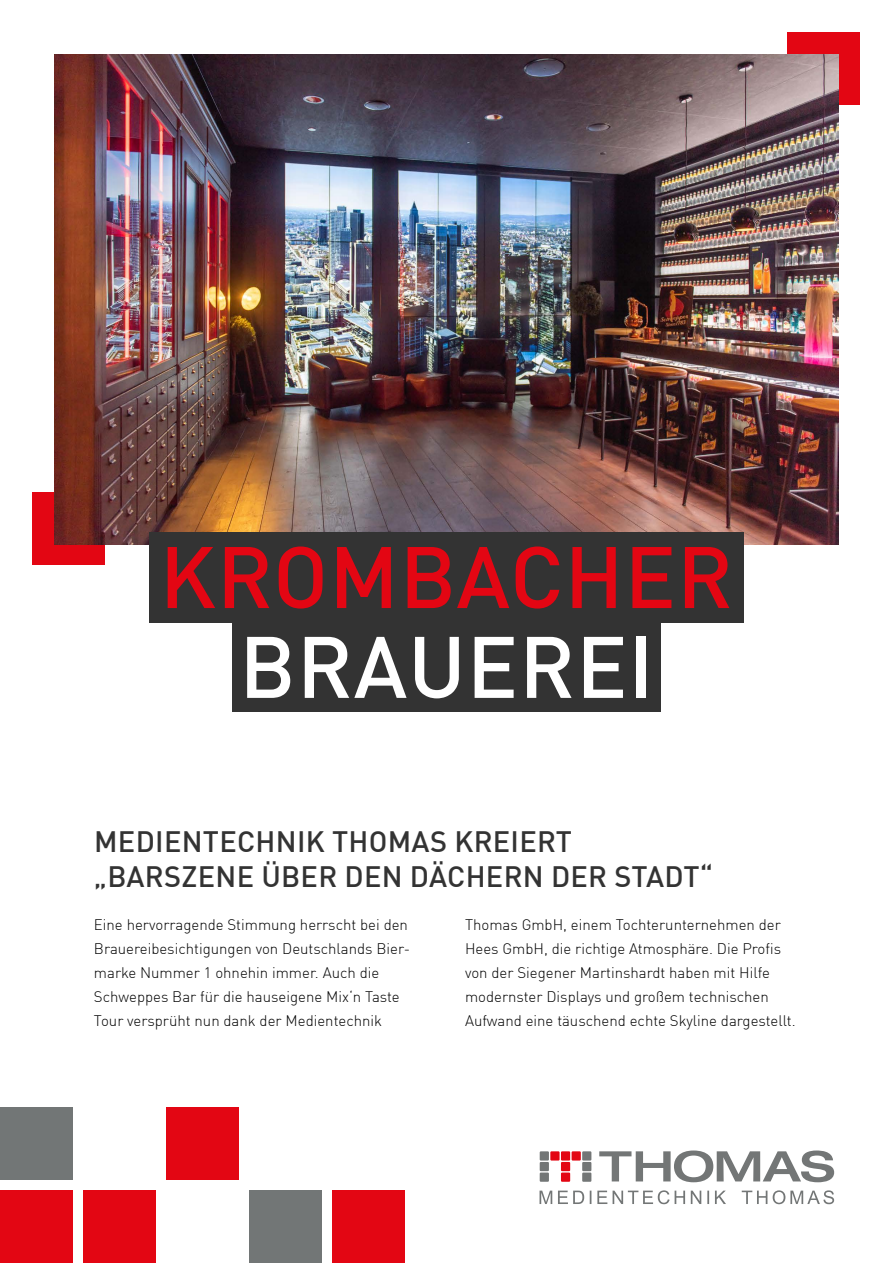
<style>
.page{position:relative;width:893px;height:1263px;background:#fff}
.page>*{position:absolute;margin:0;border:0;box-sizing:border-box;transform-origin:0 0}
.t1{font:500 85.65px "DIN Web W07";letter-spacing:.01em;color:#e30613}
.t2{font:500 85.65px "DIN Web W07";letter-spacing:.01em;color:#fff}
.t3{font:500 28.95px/34.7px "DIN Web W07";letter-spacing:.01em;color:#333}
.t4{font:300 15px/24px "DIN Web W07";color:#000}
</style>
<div class="page">
<svg style="left:599px;top:1150px;width:235px;height:32px"></svg>
<svg style="left:540px;top:1151px;width:51px;height:31px"></svg>
<svg style="left:539px;top:1190px;width:295px;height:14px"></svg>
<div style="left:32px;top:493px;width:73px;height:72px;background:#e30613"></div>
<div style="left:787px;top:32px;width:73px;height:73px;background:#e30613"></div>
<img style="left:54px;top:54px;width:785px;height:491px">
<div style="left:149px;top:532px;width:594px;height:91px;background:#333"></div>
<div style="left:232px;top:621px;width:429px;height:91px;background:#333"></div>
<div style="left:0;top:1190px;width:72px;height:73px;background:#e30613"></div>
<div style="left:83px;top:1190px;width:73px;height:73px;background:#e30613"></div>
<div style="left:249px;top:1190px;width:73px;height:73px;background:#727676"></div>
<div style="left:333px;top:1190px;width:72px;height:73px;background:#e30613"></div>
<div style="left:0;top:1107px;width:72px;height:73px;background:#727676"></div>
<div style="left:166px;top:1107px;width:73px;height:73px;background:#e30613"></div>
<h1 class="t1" style="left:160px;top:511px;width:575px">KROMBACHER</h1>
<h1 class="t2" style="left:239px;top:601px;width:416px">BRAUEREI</h1>
<h2 class="t3" style="left:94px;top:822px;width:621px">MEDIENTECHNIK THOMAS KREIERT „BARSZENE ÜBER DEN DÄCHERN DER STADT“</h2>
<p class="t4" style="left:94px;top:912px;width:318px">Eine hervorragende Stimmung herrscht bei den Brauereibesichtigungen von Deutschlands Bier&shy;marke Nummer 1 ohnehin immer. Auch die Schweppes Bar für die hauseigene Mix‘n Taste Tour versprüht nun dank der Medientechnik</p>
<p class="t4" style="left:465px;top:912px;width:332px">Thomas GmbH, einem Tochterunternehmen der Hees GmbH, die richtige Atmosphäre. Die Profis von der Siegener Martinshardt haben mit Hilfe modernster Displays und großem technischen Aufwand eine täuschend echte Skyline dargestellt.</p>
</div>
